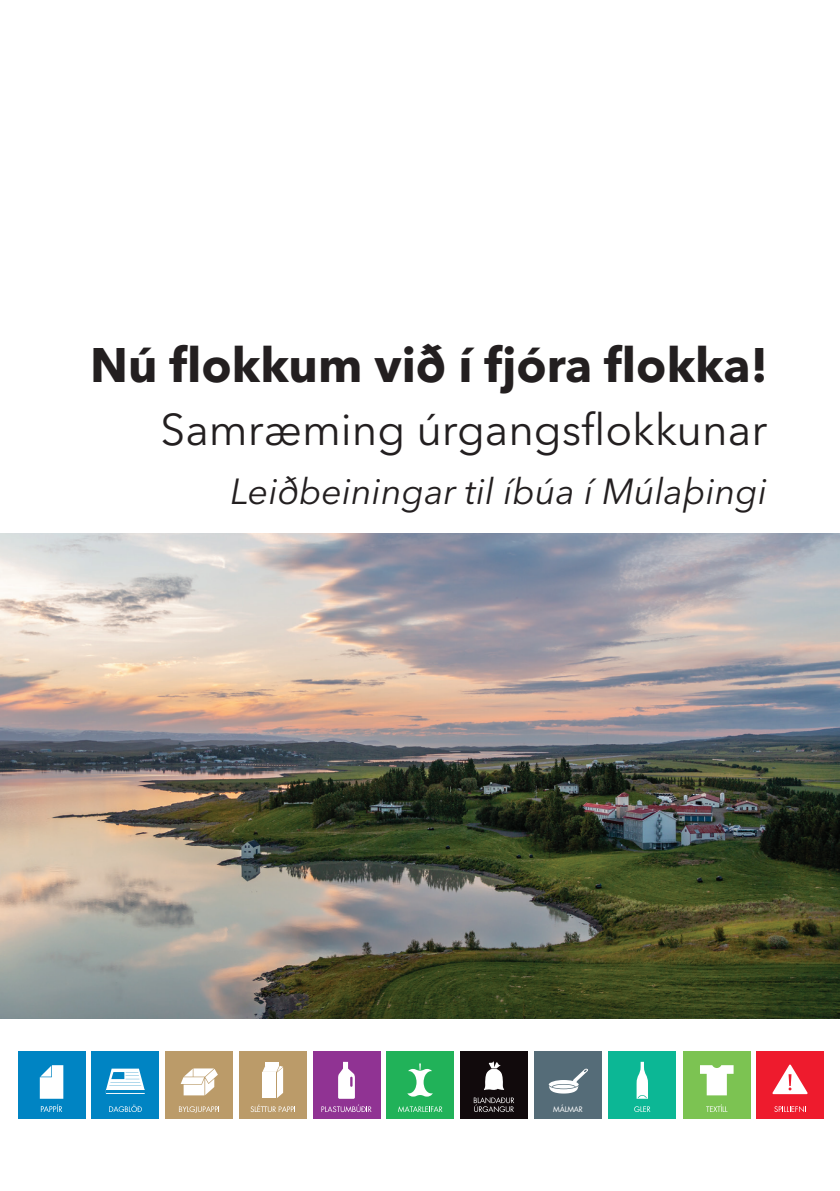
<style>
.page{position:relative;width:840px;height:1191px;background:#fff}
.page>*{position:absolute;margin:0;border:0;box-sizing:border-box;transform-origin:0 0}
.t1{font:700 48px "Avenir Next LT Pro";color:#231f20}
.t2{font:44px "Avenir Next LT Pro";color:#231f20}
.t3{font:italic 36px "Avenir Next LT Pro";color:#231f20}
.t4{font:7.4px "Futura";letter-spacing:-.02em;color:#fff}
</style>
<div class="page">
<div style="left:18px;top:1051px;width:67px;height:68px;background:#0084c3"></div>
<svg style="left:41px;top:1104px;width:21px;height:8px"></svg>
<svg style="left:40px;top:1065px;width:23px;height:33px"></svg>
<div style="left:165px;top:1051px;width:67px;height:68px;background:#bb9b69"></div>
<svg style="left:179px;top:1106px;width:40px;height:6px"></svg>
<svg style="left:180px;top:1068px;width:38px;height:27px"></svg>
<div style="left:239px;top:1051px;width:67px;height:68px;background:#bb9b69"></div>
<svg style="left:250px;top:1104px;width:45px;height:8px"></svg>
<hr style="left:265px;top:1062px;width:14px;height:3px;background:#fff">
<svg style="left:262px;top:1065px;width:21px;height:33px"></svg>
<div style="left:92px;top:1051px;width:67px;height:68px;background:#0084c3"></div>
<svg style="left:109px;top:1104px;width:33px;height:8px"></svg>
<svg style="left:106px;top:1068px;width:39px;height:26px"></svg>
<div style="left:460px;top:1051px;width:67px;height:68px;background:#110a0c"></div>
<svg style="left:473px;top:1097px;width:41px;height:15px"></svg>
<svg style="left:484px;top:1061px;width:20px;height:29px"></svg>
<div style="left:313px;top:1051px;width:67px;height:68px;background:#903393"></div>
<svg style="left:321px;top:1104px;width:50px;height:8px"></svg>
<svg style="left:338px;top:1061px;width:17px;height:37px"></svg>
<div style="left:386px;top:1051px;width:67px;height:68px;background:#21b259"></div>
<svg style="left:398px;top:1106px;width:44px;height:6px"></svg>
<svg style="left:407px;top:1063px;width:25px;height:33px"></svg>
<div style="left:534px;top:1051px;width:67px;height:67px;background:#556c78"></div>
<svg style="left:548px;top:1068px;width:39px;height:25px"></svg>
<div style="left:608px;top:1051px;width:67px;height:67px;background:#0cb795"></div>
<svg style="left:634px;top:1106px;width:16px;height:6px"></svg>
<svg style="left:636px;top:1061px;width:11px;height:37px"></svg>
<div style="left:682px;top:1051px;width:68px;height:67px;background:#7cc352"></div>
<svg style="left:706px;top:1104px;width:21px;height:8px"></svg>
<svg style="left:700px;top:1065px;width:33px;height:30px"></svg>
<div style="left:756px;top:1051px;width:67px;height:67px;background:#ee1b2d"></div>
<svg style="left:774px;top:1106px;width:30px;height:6px"></svg>
<svg style="left:772px;top:1064px;width:35px;height:30px"></svg>
<img style="left:0;top:534px;width:839px;height:484px">
<h1 class="t1" style="left:90px;top:336px;width:679px">Nú flokkum við í fjóra flokka!</h1>
<p class="t2" style="left:160px;top:403px;width:607px">Samræming úrgangsflokkunar</p>
<p class="t3" style="left:230px;top:469px;width:538px">Leiðbeiningar til íbúa í Múlaþingi</p>
<p class="t4" style="left:553px;top:1104px;width:31px">MÁLMAR</p>
</div>
